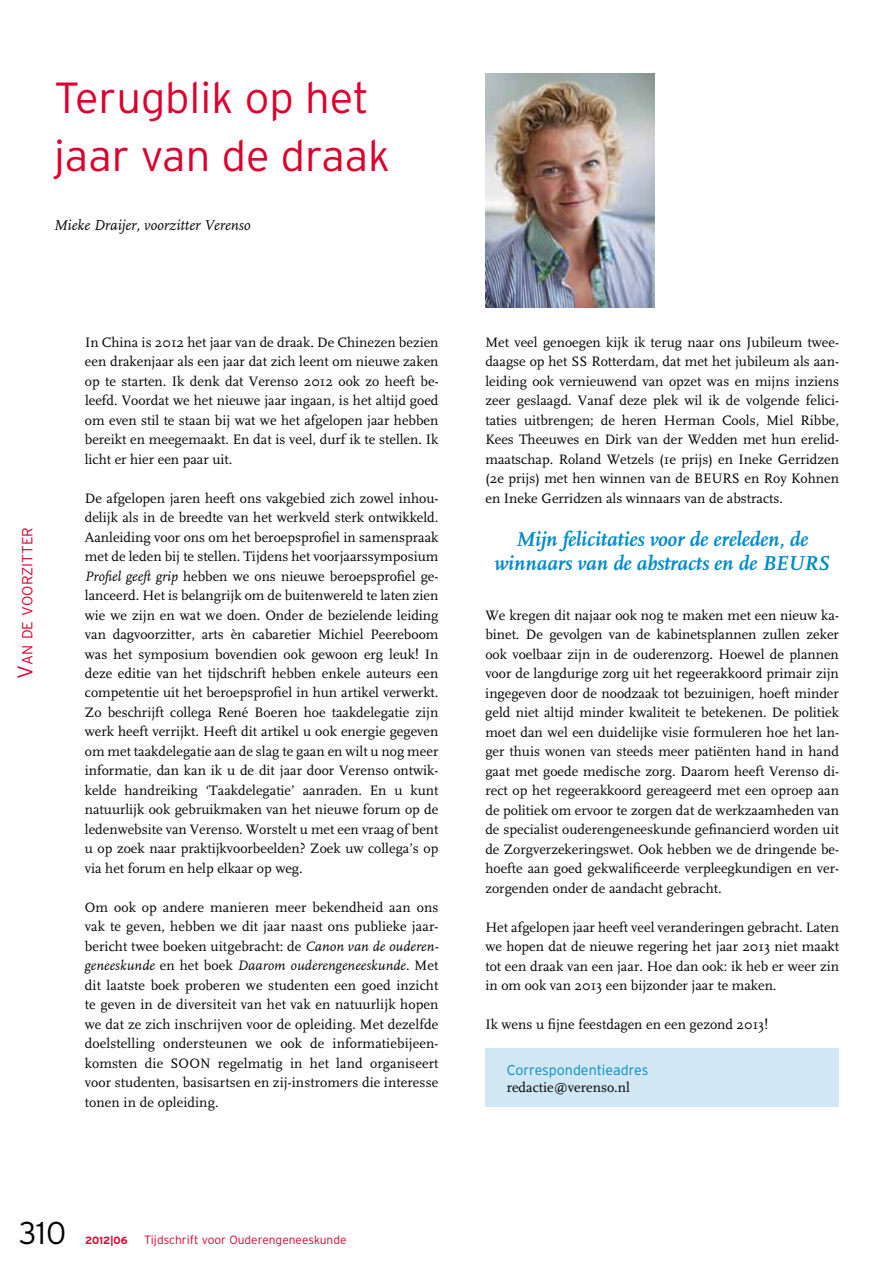
<style>
.page{position:relative;width:893px;height:1263px;background:#fff}
.page>*{position:absolute;margin:0;border:0;box-sizing:border-box;transform-origin:0 0}
.t1{font:300 43.5px/58.5px "Interstate";color:#dc002e}
.t2{font:300 31.5px "Interstate";color:#000}
.t3{font:italic 700 21px/24px "Scala";color:#008ac9;text-align:center}
.t4{font:italic 15px "FF Scala";color:#000}
.t5{font:300 14.7px "Interstate";color:#dc002e}
.t6{font:14.25px/19.5px "FF Scala";color:#000;text-align:justify}
.t7{font:300 14.25px "Interstate";color:#008ac9}
.t8{font:300 12px "Interstate";color:#dc002e}
.t9{font:700 10.5px "Interstate";color:#dc002e}
.s1{font-size:21px}
.s2{font-style:italic}
</style>
<div class="page">
<div style="left:485px;top:1049px;width:354px;height:58px;background:#d1e7f4"></div>
<img style="left:485px;top:74px;width:169px;height:234px">
<h1 class="t1" style="left:54px;top:68px;width:338px">Terugblik op het jaar van de draak</h1>
<p class="t4" style="left:54px;top:217px;width:198px">Mieke Draijer, voorzitter Verenso</p>
<p class="t5" style="left:19px;top:679px;width:151px;rotate:-90deg"><span class="s1">V</span>AN DE VOORZITTER</p>
<p class="t6" style="left:85px;top:332px;width:355px">In China is 2012 het jaar van de draak. De Chinezen bezien een drakenjaar als een jaar dat zich leent om nieuwe zaken op te starten. Ik denk dat Verenso 2012 ook zo heeft be&shy;leefd. Voordat we het nieuwe jaar ingaan, is het altijd goed om even stil te staan bij wat we het afgelopen jaar hebben bereikt en meegemaakt. En dat is veel, durf ik te stellen. Ik licht er hier een paar uit.</p>
<p class="t6" style="left:85px;top:488px;width:355px">De afgelopen jaren heeft ons vakgebied zich zowel inhou&shy;delijk als in de breedte van het werkveld sterk ontwikkeld.<br>Aanleiding voor ons om het beroepsprofiel in samenspraak met de leden bij te stellen. Tijdens het voorjaarssymposium <span class="s2">Profiel geeft grip</span> hebben we ons nieuwe beroepsprofiel ge&shy;lanceerd. Het is belangrijk om de buitenwereld te laten zien wie we zijn en wat we doen. Onder de bezielende leiding van dagvoorzitter, arts èn cabaretier Michiel Peereboom was het symposium bovendien ook gewoon erg leuk! In deze editie van het tijdschrift hebben enkele auteurs een competentie uit het beroepsprofiel in hun artikel verwerkt.<br>Zo beschrijft collega René Boeren hoe taakdelegatie zijn werk heeft verrijkt. Heeft dit artikel u ook energie gegeven om met taakdelegatie aan de slag te gaan en wilt u nog meer informatie, dan kan ik u de dit jaar door Verenso ontwik&shy;kelde handreiking ‘Taakdelegatie’ aanraden. En u kunt natuurlijk ook gebruikmaken van het nieuwe forum op de ledenwebsite van Verenso. Worstelt u met een vraag of bent u op zoek naar praktijkvoorbeelden? Zoek uw collega’s op via het forum en help elkaar op weg.</p>
<p class="t6" style="left:85px;top:898px;width:355px">Om ook op andere manieren meer bekendheid aan ons vak te geven, hebben we dit jaar naast ons publieke jaar&shy;bericht twee boeken uitgebracht: de <span class="s2">Canon van de ouderen&shy;geneeskunde</span> en het boek <span class="s2">Daarom ouderengeneeskunde</span>. Met dit laatste boek proberen we studenten een goed inzicht te geven in de diversiteit van het vak en natuurlijk hopen we dat ze zich inschrijven voor de opleiding. Met dezelfde doelstelling ondersteunen we ook de informatiebijeen&shy;komsten die SOON regelmatig in het land organiseert voor studenten, basisartsen en zij-instromers die interesse tonen in de opleiding.</p>
<h2 class="t2" style="left:19px;top:1215px;width:49px">310</h2>
<p class="t9" style="left:85px;top:1234px;width:44px">2012|06</p>
<p class="t8" style="left:144px;top:1233px;width:204px">Tijdschrift voor Ouderengeneeskunde</p>
<p class="t6" style="left:485px;top:332px;width:355px">Met veel genoegen kijk ik terug naar ons Jubileum twee&shy;daagse op het SS Rotterdam, dat met het jubileum als aan&shy;leiding ook vernieuwend van opzet was en mijns inziens zeer geslaagd. Vanaf deze plek wil ik de volgende felici&shy;taties uitbrengen; de heren Herman Cools, Miel Ribbe, Kees Theeuwes en Dirk van der Wedden met hun erelid&shy;maatschap. Roland Wetzels (1e prijs) en Ineke Gerridzen (2e prijs) met hen winnen van de BEURS en Roy Kohnen en Ineke Gerridzen als winnaars van de abstracts.</p>
<h3 class="t3" style="left:495px;top:527px;width:337px">Mijn felicitaties voor de ereleden, de winnaars van de abstracts en de BEURS</h3>
<p class="t6" style="left:485px;top:605px;width:355px">We kregen dit najaar ook nog te maken met een nieuw ka&shy;binet. De gevolgen van de kabinetsplannen zullen zeker ook voelbaar zijn in de ouderenzorg. Hoewel de plannen voor de langdurige zorg uit het regeerakkoord primair zijn ingegeven door de noodzaak tot bezuinigen, hoeft minder geld niet altijd minder kwaliteit te betekenen. De politiek moet dan wel een duidelijke visie formuleren hoe het lan&shy;ger thuis wonen van steeds meer patiënten hand in hand gaat met goede medische zorg. Daarom heeft Verenso di&shy;rect op het regeerakkoord gereageerd met een oproep aan de politiek om ervoor te zorgen dat de werkzaamheden van de specialist ouderengeneeskunde gefinancierd worden uit de Zorgverzekeringswet. Ook hebben we de dringende be&shy;hoefte aan goed gekwalificeerde verpleegkundigen en ver&shy;zorgenden onder de aandacht gebracht.</p>
<p class="t6" style="left:485px;top:917px;width:355px">Het afgelopen jaar heeft veel veranderingen gebracht. Laten we hopen dat de nieuwe regering het jaar 2013 niet maakt tot een draak van een jaar. Hoe dan ook: ik heb er weer zin in om ook van 2013 een bijzonder jaar te maken.</p>
<p class="t6" style="left:485px;top:1015px;width:284px">Ik wens u fijne feestdagen en een gezond 2013!</p>
<p class="t7" style="left:507px;top:1062px;width:143px">Correspondentieadres</p>
<p class="t6" style="left:507px;top:1078px;width:125px">redactie@verenso.nl</p>
</div>
